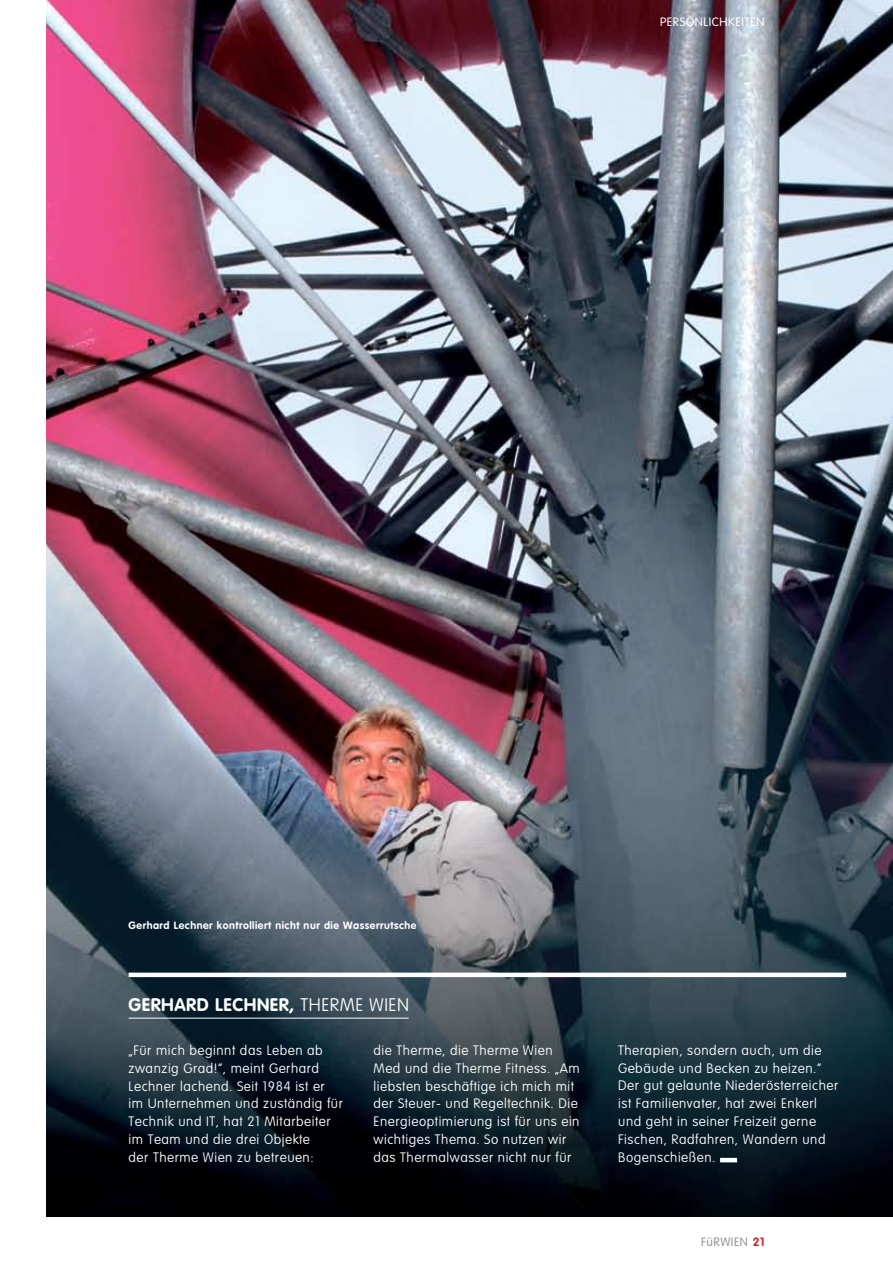
<style>
.page{position:relative;width:893px;height:1263px;background:#fff}
.page>*{position:absolute;margin:0;border:0;box-sizing:border-box;transform-origin:0 0}
.t1{font:700 18px "VAG Rounded";letter-spacing:.03em;color:#fff}
.t2{font:100 13.5px/18px "VAG Rounded";letter-spacing:.04em;color:#fff}
.t3{font:300 12px "VAG Rounded";letter-spacing:.05em;color:#fff}
.t4{font:300 12px "VAG Rounded";letter-spacing:.05em;color:#979491}
.t5{font:700 10.5px "VAG Rounded";letter-spacing:.05em;color:#fff}
.s1{font-weight:100}
.s2{font-weight:700;color:#c32f2d}
</style>
<div class="page">
<img style="left:47px;top:0;width:846px;height:1216px">
<div style="left:129px;top:972px;width:717px;height:5px;background:#fff"></div>
<hr style="left:129px;top:1018px;width:280px;height:1px;background:#fff">
<hr style="left:720px;top:1158px;width:17px;height:4px;background:#fff">
<p class="t3" style="left:660px;top:15px;width:106px">PERSÖNLICHKEITEN</p>
<p class="t5" style="left:129px;top:919px;width:289px">Gerhard Lechner kontrolliert nicht nur die Wasserrutsche</p>
<h1 class="t1" style="left:129px;top:994px;width:282px">Gerhard Lechner, <span class="s1">Th erme Wien</span></h1>
<p class="t2" style="left:129px;top:1041px;width:216px">„Für mich beginnt das Leben ab zwanzig Grad!“, meint Gerhard<br>Lechner lachend. Seit 1984 ist er<br>im Unternehmen und zuständig für<br>Technik und IT, hat 21 Mitarbeiter im Team und die drei Objekte<br>der Therme Wien zu betreuen:</p>
<p class="t2" style="left:374px;top:1041px;width:208px">die Therme, die Therme Wien<br>Med und die Therme Fitness. „Am liebsten beschäftige ich mich mit der Steuer- und Regeltechnik. Die<br>Energieoptimierung ist für uns ein wichtiges Thema. So nutzen wir das Thermalwasser nicht nur für</p>
<p class="t2" style="left:618px;top:1041px;width:222px">Therapien, sondern auch, um die<br>Gebäude und Becken zu heizen.“<br>Der gut gelaunte Niederösterreicher ist Familienvater, hat zwei Enkerl und geht in seiner Freizeit gerne<br>Fischen, Radfahren, Wandern und<br>Bogenschießen.</p>
<p class="t4" style="left:701px;top:1235px;width:65px">FüRWIEN <span class="s2">21</span></p>
</div>
